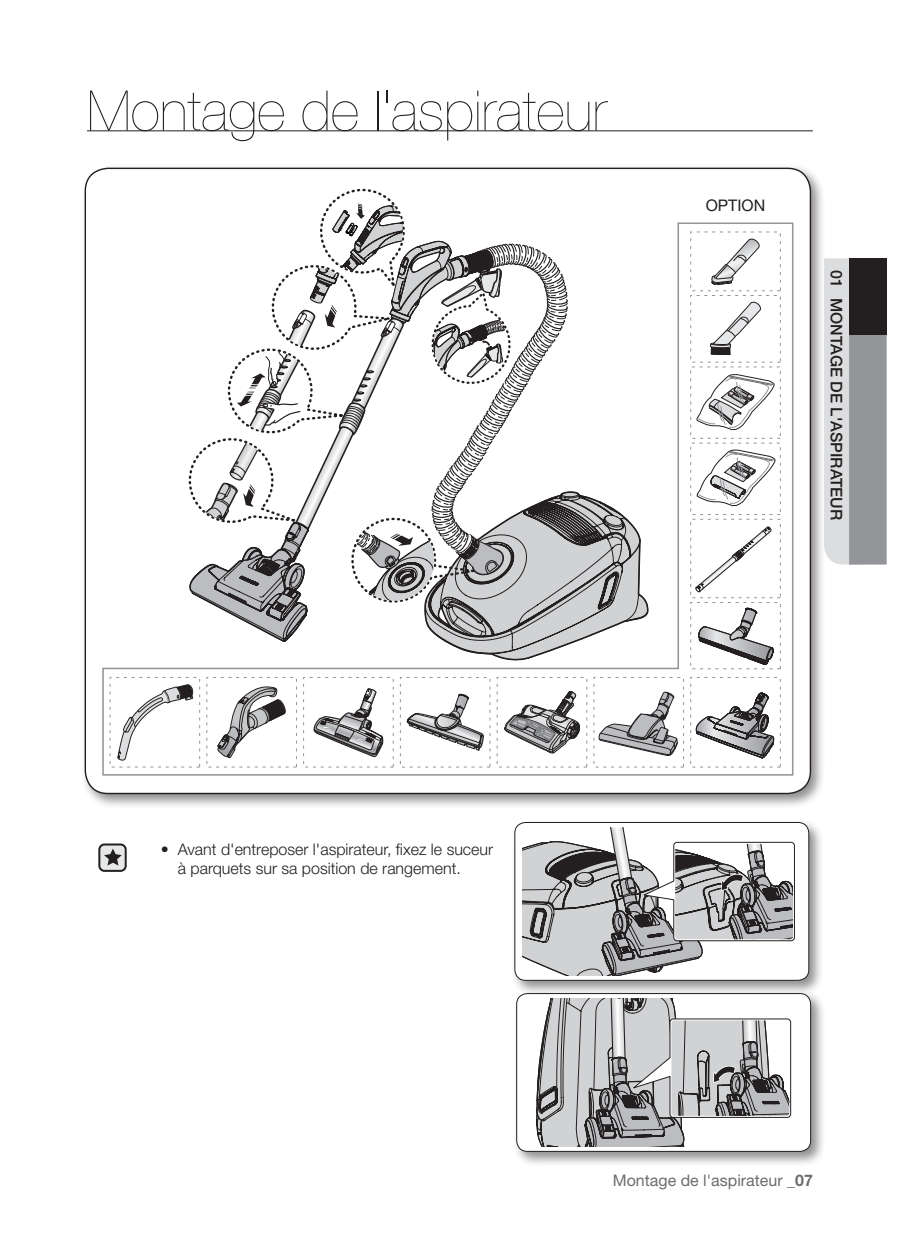
<style>
.page{position:relative;width:898px;height:1247px;background:#fff}
.page>*{position:absolute;margin:0;border:0;box-sizing:border-box;transform-origin:0 0}
.Chapter_Title{font:200 56px "Helvetica Neue LT Pro";color:#231f20}
.t1{font:300 16px/19.2px "Helvetica Neue LT Pro";color:#231f20}
.t2{font:16px "Helvetica Neue LT Pro";color:#6c6d70}
.Side_bar_Section{font:500 16px "Helvetica Neue LT Pro";color:#231f20}
.t3{font:16px "Helvetica Neue LT Pro";color:#231f20}
.s1{font-weight:700}
</style>
<div class="page">
<svg style="left:826px;top:258px;width:60px;height:306px;background:#b2b3b6"></svg>
<div style="left:849px;top:258px;width:37px;height:77px;background:#231f20"></div>
<div style="left:99px;top:844px;width:27px;height:27px;background:#e6e7e9;border-radius:5px"></div>
<div style="left:98px;top:843px;width:29px;height:29px;border:2px solid #231f20;border-radius:5px"></div>
<svg style="left:104px;top:848px;width:18px;height:17px"></svg>
<hr style="left:87px;top:130px;width:726px;height:1px;background:#231f20">
<div style="left:81px;top:164px;width:745px;height:645px;background:#231f20;opacity:.5"></div>
<div style="left:85px;top:168px;width:725px;height:625px;background:#fff;border-radius:23px"></div>
<svg style="left:102px;top:222px;width:691px;height:553px"></svg>
<div style="left:690px;top:443px;width:90px;height:72px;border:1px dashed #939598"></div>
<svg style="left:695px;top:449px;width:82px;height:59px"></svg>
<div style="left:110px;top:677px;width:90px;height:90px;border:1px dashed #939598"></div>
<svg style="left:118px;top:189px;width:566px;height:579px"></svg>
<div style="left:690px;top:602px;width:90px;height:67px;border:1px dashed #939598"></div>
<svg style="left:698px;top:607px;width:76px;height:59px"></svg>
<svg style="left:695px;top:692px;width:79px;height:67px"></svg>
<div style="left:511px;top:818px;width:313px;height:178px;background:#231f20;opacity:.5"></div>
<div style="left:515px;top:822px;width:293px;height:158px;background:#fff;border-radius:11px"></div>
<div style="left:514px;top:822px;width:295px;height:159px;border:1px solid #231f20;border-radius:11px"></div>
<svg style="left:523px;top:828px;width:272px;height:147px"></svg>
<div style="left:513px;top:989px;width:313px;height:178px;background:#231f20;opacity:.5"></div>
<div style="left:516px;top:993px;width:294px;height:158px;background:#fff;border-radius:11px"></div>
<div style="left:516px;top:993px;width:295px;height:159px;border:1px solid #231f20;border-radius:11px"></div>
<svg style="left:536px;top:999px;width:255px;height:147px"></svg>
<p class="Chapter_Title" style="left:87px;top:78px;width:521px">Montage de l'aspirateur</p>
<p class="t3" style="left:705px;top:196px;width:61px">OPTION</p>
<p class="Side_bar_Section" style="left:846px;top:270px;width:252px;rotate:90deg">01 Montagedel'aspirateur</p>
<p class="t1" style="left:178px;top:839px;width:317px;text-indent:-17px">• Avant d'entreposer l'aspirateur, fixez le suceur à parquets sur sa position de rangement.</p>
<p class="t2" style="left:613px;top:1170px;width:202px">Montage de l'aspirateur <span class="s1">_07</span></p>
</div>
